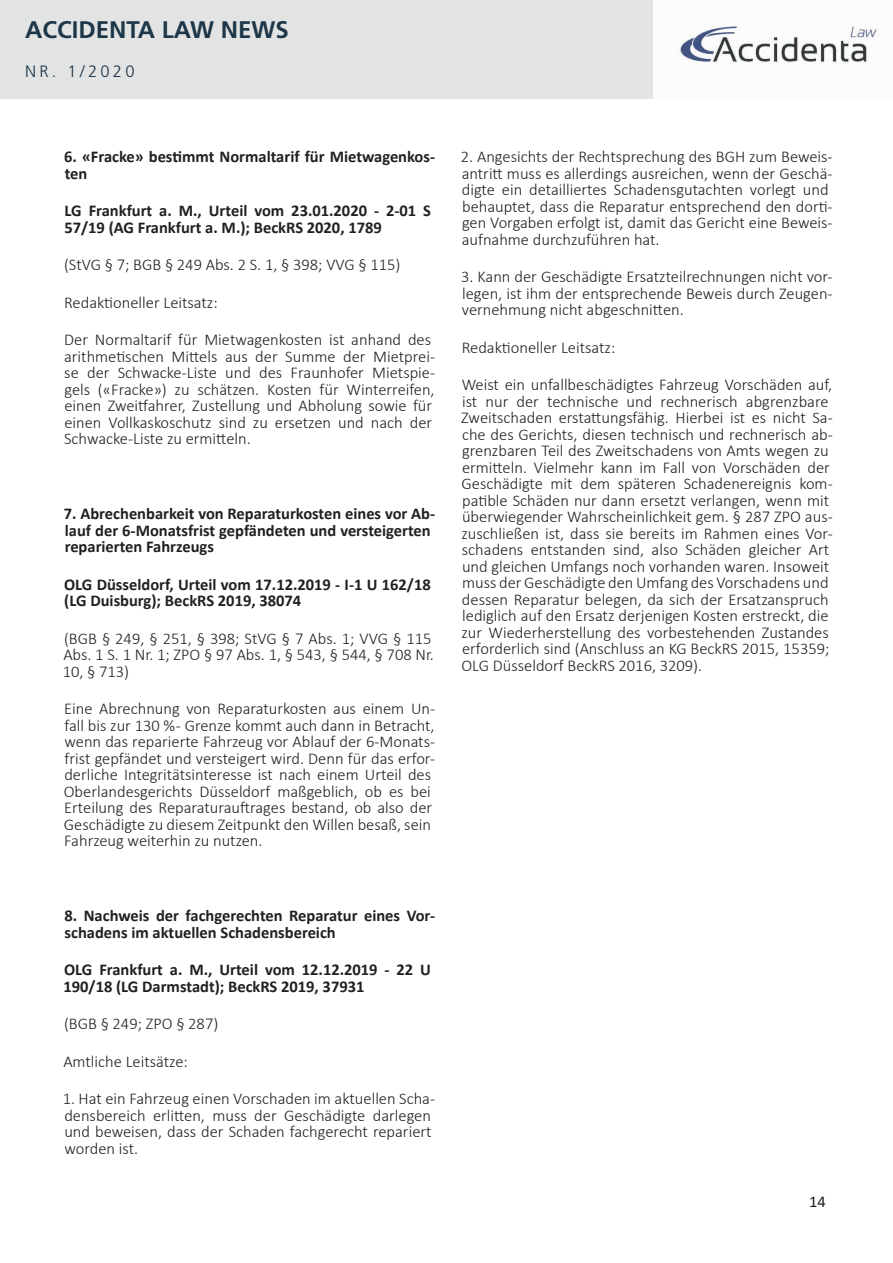
<style>
.page{position:relative;width:893px;height:1263px;background:#fff}
.page>*{position:absolute;margin:0;border:0;box-sizing:border-box;transform-origin:0 0}
.t1{font:700 24px "Frutiger LT Std";color:#1d3749}
.t2{font:300 16.5px/16.5px "Calibri";color:#231f20}
.t3{font:700 16.5px/16.5px "Calibri";color:#231f20}
.t4{font:300 16.5px "Frutiger LT Std";letter-spacing:.2em;color:#1d3749}
.t5{font:16.5px "Calibri";color:#231f20}
</style>
<div class="page">
<div style="left:0;top:0;width:654px;height:99px;background:#e2e4e4"></div>
<img style="left:676px;top:24px;width:201px;height:43px">
<h1 class="t1" style="left:25px;top:16px;width:265px">ACCIDENTA LAW NEWS</h1>
<p class="t4" style="left:25px;top:62px;width:111px">NR. 1/2020</p>
<p class="t3" style="left:64px;top:148px;width:372px">6. «Fracke» bestimmt Normaltarif für Mietwagenkos&shy;ten</p>
<p class="t3" style="left:64px;top:202px;width:368px">LG Frankfurt a. M., Urteil vom 23.01.2020 - 2-01 S<br>57/19 (AG Frankfurt a. M.); BeckRS 2020, 1789</p>
<p class="t2" style="left:64px;top:256px;width:338px">(StVG § 7; BGB § 249 Abs. 2 S. 1, § 398; VVG § 115)</p>
<p class="t2" style="left:64px;top:294px;width:155px">Redaktioneller Leitsatz:</p>
<p class="t2" style="left:64px;top:331px;width:373px">Der Normaltarif für Mietwagenkosten ist anhand des arithmetischen Mittels aus der Summe der Mietprei&shy;se der Schwacke-Liste und des Fraunhofer Mietspie&shy;gels («Fracke») zu schätzen. Kosten für Winterreifen, einen Zweitfahrer, Zustellung und Abholung sowie für einen Vollkaskoschutz sind zu ersetzen und nach der Schwacke-Liste zu ermitteln.</p>
<p class="t3" style="left:64px;top:505px;width:373px">7. Abrechenbarkeit von Reparaturkosten eines vor Ab&shy;lauf der 6-Monatsfrist gepfändeten und versteigerten reparierten Fahrzeugs</p>
<p class="t3" style="left:64px;top:576px;width:368px">OLG Düsseldorf, Urteil vom 17.12.2019 - I-1 U 162/18 (LG Duisburg); BeckRS 2019, 38074</p>
<p class="t2" style="left:63px;top:630px;width:373px">(BGB § 249, § 251, § 398; StVG § 7 Abs. 1; VVG § 115<br>Abs. 1 S. 1 Nr. 1; ZPO § 97 Abs. 1, § 543, § 544, § 708 Nr.<br>10, § 713)</p>
<p class="t2" style="left:64px;top:700px;width:373px">Eine Abrechnung von Reparaturkosten aus einem Un&shy;fall bis zur 130 %- Grenze kommt auch dann in Betracht, wenn das reparierte Fahrzeug vor Ablauf der 6-Monats&shy;frist gepfändet und versteigert wird. Denn für das erfor&shy;derliche Integritätsinteresse ist nach einem Urteil des Oberlandesgerichts Düsseldorf maßgeblich, ob es bei Erteilung des Reparaturauftrages bestand, ob also der Geschädigte zu diesem Zeitpunkt den Willen besaß, sein Fahrzeug weiterhin zu nutzen.</p>
<p class="t3" style="left:64px;top:907px;width:372px">8. Nachweis der fachgerechten Reparatur eines Vor&shy;schadens im aktuellen Schadensbereich</p>
<p class="t3" style="left:64px;top:961px;width:369px">OLG Frankfurt a. M., Urteil vom 12.12.2019 - 22 U<br>190/18 (LG Darmstadt); BeckRS 2019, 37931</p>
<p class="t2" style="left:64px;top:1015px;width:156px">(BGB § 249; ZPO § 287)</p>
<p class="t2" style="left:63px;top:1053px;width:126px">Amtliche Leitsätze:</p>
<p class="t2" style="left:63px;top:1090px;width:374px">1. Hat ein Fahrzeug einen Vorschaden im aktuellen Scha&shy;densbereich erlitten, muss der Geschädigte darlegen und beweisen, dass der Schaden fachgerecht repariert worden ist.</p>
<p class="t2" style="left:461px;top:148px;width:373px">2. Angesichts der Rechtsprechung des BGH zum Beweis&shy;antritt muss es allerdings ausreichen, wenn der Geschä&shy;digte ein detailliertes Schadensgutachten vorlegt und behauptet, dass die Reparatur entsprechend den dorti&shy;gen Vorgaben erfolgt ist, damit das Gericht eine Beweis&shy;aufnahme durchzuführen hat.</p>
<p class="t2" style="left:461px;top:268px;width:373px;text-align:justify">3. Kann der Geschädigte Ersatzteilrechnungen nicht vor&shy;legen, ist ihm der entsprechende Beweis durch Zeugen&shy;vernehmung nicht abgeschnitten.</p>
<p class="t2" style="left:462px;top:339px;width:155px">Redaktioneller Leitsatz:</p>
<p class="t2" style="left:461px;top:376px;width:373px">Weist ein unfallbeschädigtes Fahrzeug Vorschäden auf, ist nur der technische und rechnerisch abgrenzbare Zweitschaden erstattungsfähig. Hierbei ist es nicht Sa&shy;che des Gerichts, diesen technisch und rechnerisch ab&shy;grenzbaren Teil des Zweitschadens von Amts wegen zu ermitteln. Vielmehr kann im Fall von Vorschäden der Geschädigte mit dem späteren Schadenereignis kom&shy;patible Schäden nur dann ersetzt verlangen, wenn mit überwiegender Wahrscheinlichkeit gem. § 287 ZPO aus&shy;zuschließen ist, dass sie bereits im Rahmen eines Vor&shy;schadens entstanden sind, also Schäden gleicher Art und gleichen Umfangs noch vorhanden waren. Insoweit muss der Geschädigte den Umfang des Vorschadens und dessen Reparatur belegen, da sich der Ersatzanspruch lediglich auf den Ersatz derjenigen Kosten erstreckt, die zur Wiederherstellung des vorbestehenden Zustandes erforderlich sind (Anschluss an KG BeckRS 2015, 15359; OLG Düsseldorf BeckRS 2016, 3209).</p>
<p class="t5" style="left:809px;top:1190px;width:18px">14</p>
</div>
